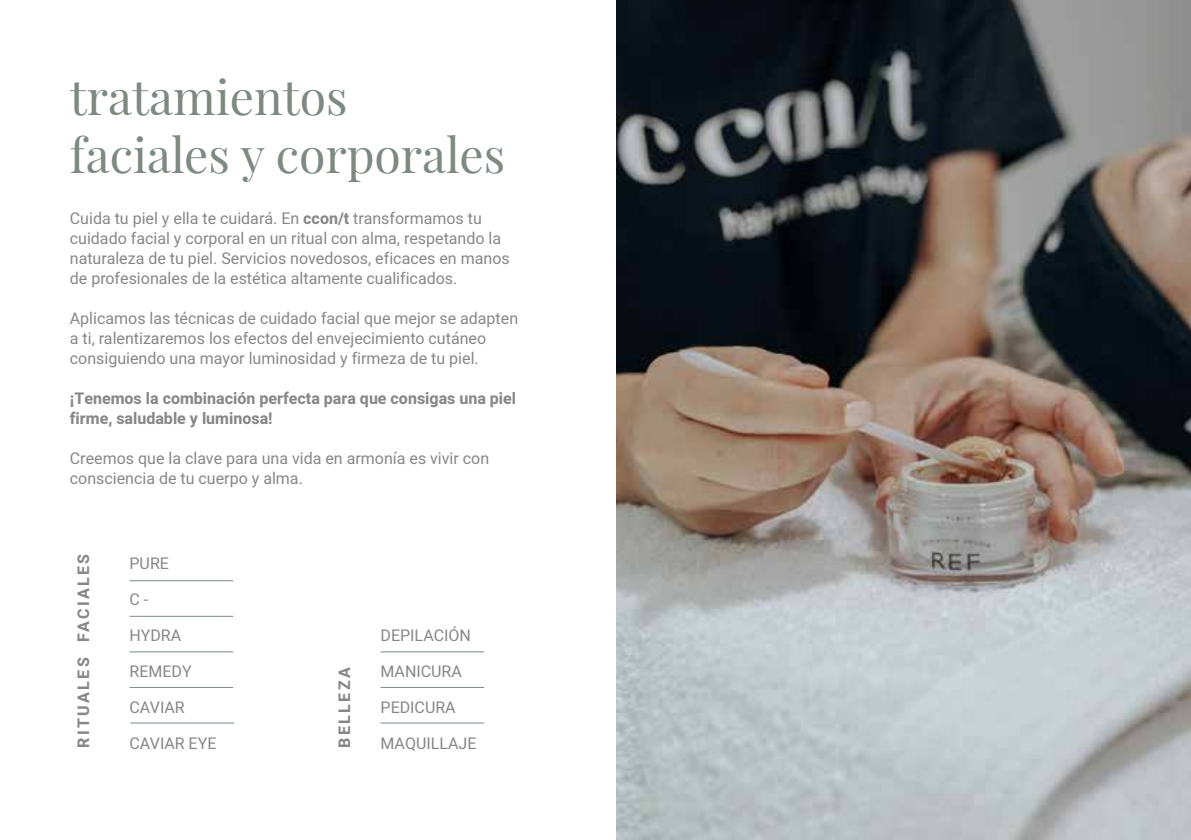
<style>
.page{position:relative;width:1191px;height:840px;background:#fff}
.page>*{position:absolute;margin:0;border:0;box-sizing:border-box;transform-origin:0 0}
.t1{font:48px/57.6px "Playfair Display";color:#7d8981}
.t2{font:16px/20px "Heebo";color:#878787}
.t3{font:700 16px/20px "Heebo";color:#878787}
.t4{font:700 16px "Heebo";letter-spacing:.15em;color:#878787}
.s1{font-weight:700}
</style>
<div class="page">
<img style="left:616px;top:0;width:575px;height:839px">
<hr style="left:129px;top:580px;width:104px;height:1px;background:#7d8981">
<hr style="left:129px;top:615px;width:104px;height:1px;background:#7d8981">
<hr style="left:129px;top:651px;width:104px;height:1px;background:#7d8981">
<hr style="left:129px;top:686px;width:104px;height:1px;background:#7d8981">
<hr style="left:131px;top:722px;width:103px;height:1px;background:#7d8981">
<hr style="left:380px;top:651px;width:104px;height:1px;background:#7d8981">
<hr style="left:380px;top:686px;width:104px;height:1px;background:#7d8981">
<hr style="left:380px;top:722px;width:104px;height:1px;background:#7d8981">
<h1 class="t1" style="left:70px;top:64px;width:437px">tratamientos faciales y corporales</h1>
<p class="t2" style="left:70px;top:208px;width:441px">Cuida tu piel y ella te cuidará. En <span class="s1">ccon/t</span> transformamos tu cuidado facial y corporal en un ritual con alma, respetando la naturaleza de tu piel. Servicios novedosos, eficaces en manos de profesionales de la estética altamente cualificados.</p>
<p class="t2" style="left:70px;top:308px;width:450px">Aplicamos las técnicas de cuidado facial que mejor se adapten a ti, ralentizaremos los efectos del envejecimiento cutáneo consiguiendo una mayor luminosidad y firmeza de tu piel.</p>
<p class="t3" style="left:70px;top:389px;width:448px">¡Tenemos la combinación perfecta para que consigas una piel firme, saludable y luminosa!</p>
<p class="t2" style="left:70px;top:448px;width:421px">Creemos que la clave para una vida en armonía es vivir con consciencia de tu cuerpo y alma.</p>
<p class="t4" style="left:72px;top:747px;width:195px;rotate:-90deg">RITUALES FACIALES</p>
<p class="t2" style="left:129px;top:553px;width:41px">PURE</p>
<p class="t2" style="left:129px;top:589px;width:20px">C -</p>
<p class="t2" style="left:129px;top:625px;width:53px">HYDRA</p>
<p class="t2" style="left:129px;top:661px;width:64px">REMEDY</p>
<p class="t2" style="left:129px;top:697px;width:57px">CAVIAR</p>
<p class="t2" style="left:129px;top:733px;width:88px">CAVIAR EYE</p>
<p class="t4" style="left:333px;top:747px;width:82px;rotate:-90deg">BELLEZA</p>
<p class="t2" style="left:380px;top:625px;width:92px">DEPILACIÓN</p>
<p class="t2" style="left:380px;top:661px;width:83px">MANICURA</p>
<p class="t2" style="left:380px;top:697px;width:77px">PEDICURA</p>
<p class="t2" style="left:380px;top:733px;width:97px">MAQUILLAJE</p>
</div>
